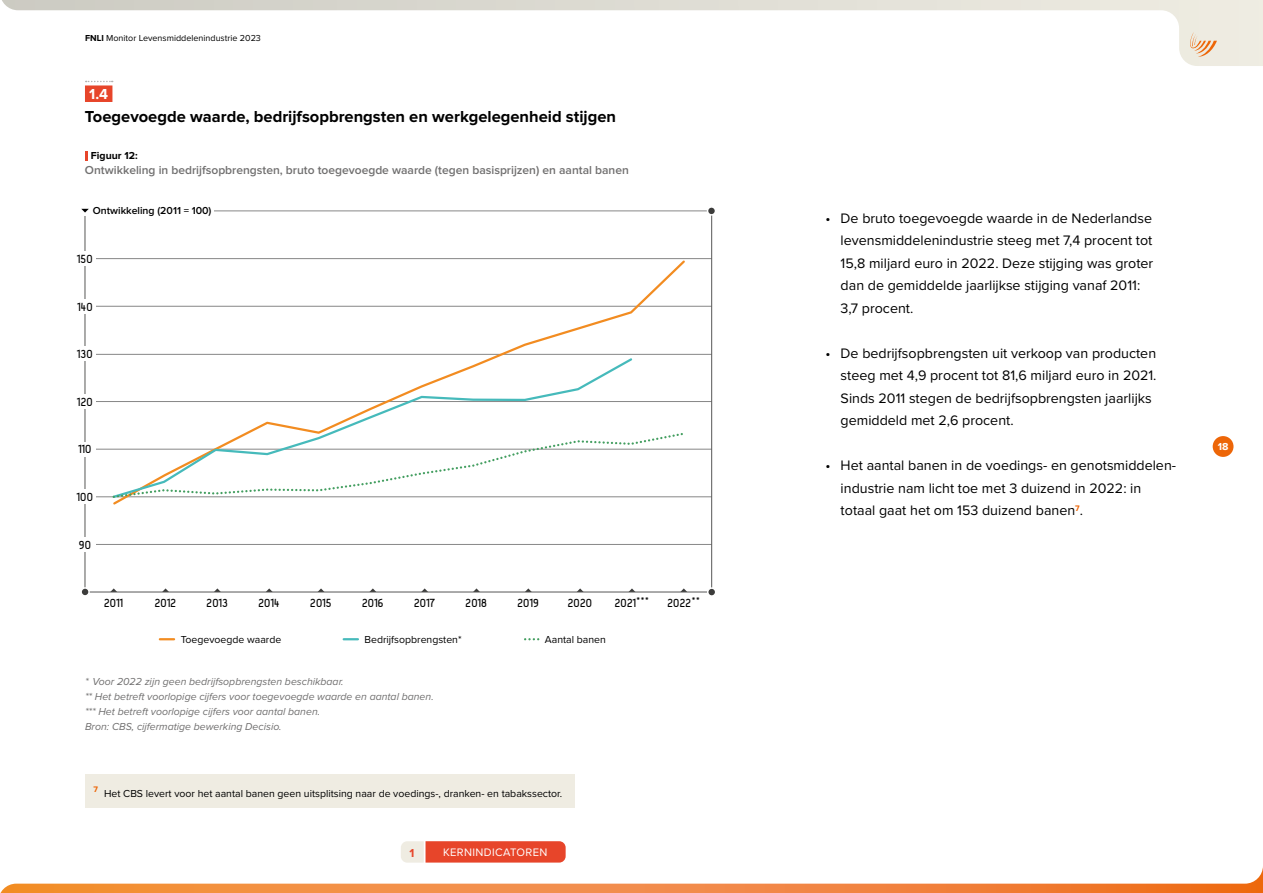
<style>
.page{position:relative;width:1263px;height:893px;background:#fff}
.page>*{position:absolute;margin:0;border:0;box-sizing:border-box;transform-origin:0 0}
.t1{font:700 16.5px "Proxima Nova";color:#000}
.t2{font:700 15px "Acid";color:#000}
.t3{font:700 15px "Proxima Nova";color:#fff}
.t4{font:14.25px/22.5px "Proxima Nova";color:#000}
.t5{font:600 12px "Proxima Nova";color:#706f6f}
.t6{font:700 12px "Proxima Nova";color:#e7452a}
.t7{font:11.25px "Proxima Nova";letter-spacing:.035em;color:#fff}
.t8{font:italic 10.5px/15px "Proxima Nova";color:#706f6f}
.t9{font:10.5px "Proxima Nova";color:#000}
.t10{font:600 10.5px "Proxima Nova";color:#000}
.t11{font:700 10.5px "Proxima Nova";color:#000}
.t12{font:700 10.5px "Proxima Nova";color:#fff}
.t13{font:9px "Proxima Nova";color:#000}
.t14{font:700 8.25px "Proxima Nova";color:#ed6608}
.s1{font-weight:700}
.s2{font-weight:400}
</style>
<div class="page">
<svg style="left:2px;top:0;width:1261px;height:66px"></svg>
<svg style="left:1189px;top:32px;width:28px;height:25px"></svg>
<div style="left:1213px;top:436px;width:20px;height:21px;background:#ed6608;border-radius:50%"></div>
<svg style="left:0;top:841px;width:1263px;height:52px"></svg>
<div style="left:85px;top:85px;width:27px;height:17px;background:#e7452a"></div>
<svg style="left:86px;top:81px;width:27px;height:1px"></svg>
<svg style="left:85px;top:151px;width:2px;height:9px"></svg>
<div style="left:85px;top:774px;width:489px;height:34px;background:#efece2"></div>
<svg style="left:84px;top:210px;width:629px;height:431px"></svg>
<svg style="left:160px;top:638px;width:14px;height:2px"></svg>
<svg style="left:524px;top:638px;width:14px;height:2px"></svg>
<svg style="left:344px;top:638px;width:14px;height:2px"></svg>
<hr style="left:85px;top:211px;width:1px;height:381px;background:#575756">
<hr style="left:86px;top:449px;width:626px;height:1px;background:#878787">
<div style="left:65px;top:442px;width:31px;height:14px;background:#fff"></div>
<hr style="left:86px;top:401px;width:626px;height:1px;background:#878787">
<div style="left:65px;top:394px;width:31px;height:15px;background:#fff"></div>
<hr style="left:86px;top:354px;width:626px;height:1px;background:#878787">
<div style="left:65px;top:347px;width:31px;height:14px;background:#fff"></div>
<hr style="left:86px;top:306px;width:626px;height:1px;background:#878787">
<div style="left:65px;top:299px;width:31px;height:14px;background:#fff"></div>
<hr style="left:86px;top:258px;width:626px;height:1px;background:#878787">
<div style="left:65px;top:251px;width:31px;height:15px;background:#fff"></div>
<hr style="left:86px;top:211px;width:625px;height:1px;background:#878787">
<div style="left:80px;top:206px;width:10px;height:10px;border:2px solid #fff;border-radius:50%"></div>
<hr style="left:86px;top:544px;width:626px;height:1px;background:#878787">
<div style="left:65px;top:537px;width:31px;height:15px;background:#fff"></div>
<hr style="left:86px;top:497px;width:626px;height:1px;background:#878787">
<div style="left:65px;top:490px;width:31px;height:14px;background:#fff"></div>
<svg style="left:110px;top:588px;width:7px;height:4px"></svg>
<svg style="left:162px;top:588px;width:7px;height:4px"></svg>
<svg style="left:214px;top:588px;width:7px;height:4px"></svg>
<svg style="left:266px;top:588px;width:7px;height:4px"></svg>
<svg style="left:318px;top:588px;width:6px;height:4px"></svg>
<svg style="left:369px;top:588px;width:7px;height:4px"></svg>
<svg style="left:421px;top:588px;width:7px;height:4px"></svg>
<svg style="left:473px;top:588px;width:7px;height:4px"></svg>
<svg style="left:525px;top:588px;width:7px;height:4px"></svg>
<svg style="left:680px;top:588px;width:7px;height:4px"></svg>
<svg style="left:628px;top:588px;width:7px;height:4px"></svg>
<svg style="left:577px;top:588px;width:7px;height:4px"></svg>
<hr style="left:711px;top:211px;width:1px;height:381px;background:#575756">
<div style="left:707px;top:207px;width:8px;height:8px;background:#3c3c3b;border-radius:50%"></div>
<div style="left:707px;top:206px;width:9px;height:10px;border:2px solid #fff;border-radius:50%"></div>
<hr style="left:86px;top:592px;width:625px;height:1px;background:#575756">
<div style="left:81px;top:588px;width:8px;height:8px;background:#3c3c3b;border-radius:50%"></div>
<div style="left:80px;top:587px;width:10px;height:10px;border:2px solid #fff;border-radius:50%"></div>
<div style="left:708px;top:588px;width:8px;height:8px;background:#3c3c3b;border-radius:50%"></div>
<div style="left:707px;top:587px;width:9px;height:10px;border:2px solid #fff;border-radius:50%"></div>
<svg style="left:111px;top:258px;width:576px;height:248px"></svg>
<svg style="left:111px;top:356px;width:523px;height:144px"></svg>
<svg style="left:111px;top:431px;width:575px;height:68px"></svg>
<div style="left:75px;top:207px;width:139px;height:9px;background:#fff"></div>
<svg style="left:81px;top:209px;width:8px;height:4px"></svg>
<p class="t13" style="left:85px;top:31px;width:177px"><span class="s1">FNLI</span> Monitor Levensmiddelenindustrie 2023</p>
<p class="t3" style="left:89px;top:87px;width:20px">1.4</p>
<p class="t1" style="left:85px;top:108px;width:533px">Toegevoegde waarde, bedrijfsopbrengsten en werkgelegenheid stijgen</p>
<p class="t11" style="left:91px;top:151px;width:48px">Figuur 12:</p>
<p class="t5" style="left:85px;top:165px;width:545px">Ontwikkeling in bedrijfsopbrengsten, bruto toegevoegde waarde (tegen basisprijzen) en aantal banen</p>
<p class="t10" style="left:93px;top:205px;width:120px">Ontwikkeling (2011 = 100)</p>
<p class="t2" style="left:77px;top:253px;width:17px">150</p>
<p class="t2" style="left:77px;top:301px;width:17px">140</p>
<p class="t2" style="left:77px;top:349px;width:17px">130</p>
<p class="t2" style="left:77px;top:396px;width:17px">120</p>
<p class="t2" style="left:78px;top:444px;width:15px">110</p>
<p class="t2" style="left:77px;top:492px;width:18px">100</p>
<p class="t2" style="left:79px;top:539px;width:14px">90</p>
<p class="t2" style="left:104px;top:598px;width:21px">2011</p>
<p class="t2" style="left:155px;top:598px;width:23px">2012</p>
<p class="t2" style="left:207px;top:598px;width:23px">2013</p>
<p class="t2" style="left:259px;top:598px;width:23px">2014</p>
<p class="t2" style="left:310px;top:598px;width:23px">2015</p>
<p class="t2" style="left:362px;top:598px;width:23px">2016</p>
<p class="t2" style="left:414px;top:598px;width:23px">2017</p>
<p class="t2" style="left:466px;top:598px;width:23px">2018</p>
<p class="t2" style="left:517px;top:598px;width:23px">2019</p>
<p class="t2" style="left:568px;top:598px;width:26px">2020</p>
<p class="t2" style="left:615px;top:598px;width:87px">2021<span class="s2">***</span> 2022<span class="s2">**</span></p>
<p class="t9" style="left:181px;top:632px;width:102px">Toegevoegde waarde</p>
<p class="t9" style="left:365px;top:632px;width:99px">Bedrijfsopbrengsten*</p>
<p class="t9" style="left:545px;top:632px;width:62px">Aantal banen</p>
<p class="t8" style="left:85px;top:674px;width:350px">* Voor 2022 zijn geen bedrijfsopbrengsten beschikbaar.<br>** Het betreft voorlopige cijfers voor toegevoegde waarde en aantal banen. *** Het betreft voorlopige cijfers voor aantal banen.<br>Bron: CBS, cijfermatige bewerking Decisio.</p>
<p class="t14" style="left:94px;top:785px;width:6px">7</p>
<p class="t9" style="left:104px;top:785px;width:460px">Het CBS levert voor het aantal banen geen uitsplitsing naar de voedings-, dranken- en tabakssector.</p>
<p class="t6" style="left:410px;top:847px;width:6px">1</p>
<p class="t7" style="left:443px;top:844px;width:106px">KERNINDICATOREN</p>
<p class="t4" style="left:841px;top:206px;width:314px;text-indent:-15px">• De bruto toegevoegde waarde in de Nederlandse levensmiddelenindustrie steeg met 7,4 procent tot 15,8 miljard euro in 2022. Deze stijging was groter dan de gemiddelde jaarlijkse stijging vanaf 2011:<br>3,7 procent.</p>
<p class="t4" style="left:841px;top:341px;width:317px;text-indent:-15px">• De bedrijfsopbrengsten uit verkoop van producten steeg met 4,9 procent tot 81,6 miljard euro in 2021.<br>Sinds 2011 stegen de bedrijfsopbrengsten jaarlijks gemiddeld met 2,6 procent.</p>
<p class="t4" style="left:841px;top:454px;width:336px;text-indent:-15px">• Het aantal banen in de voedings- en genotsmiddelen&shy;industrie nam licht toe met 3 duizend in 2022: in totaal gaat het om 153 duizend banen<sup>7</sup>.</p>
<p class="t12" style="left:1218px;top:442px;width:12px">18</p>
</div>
